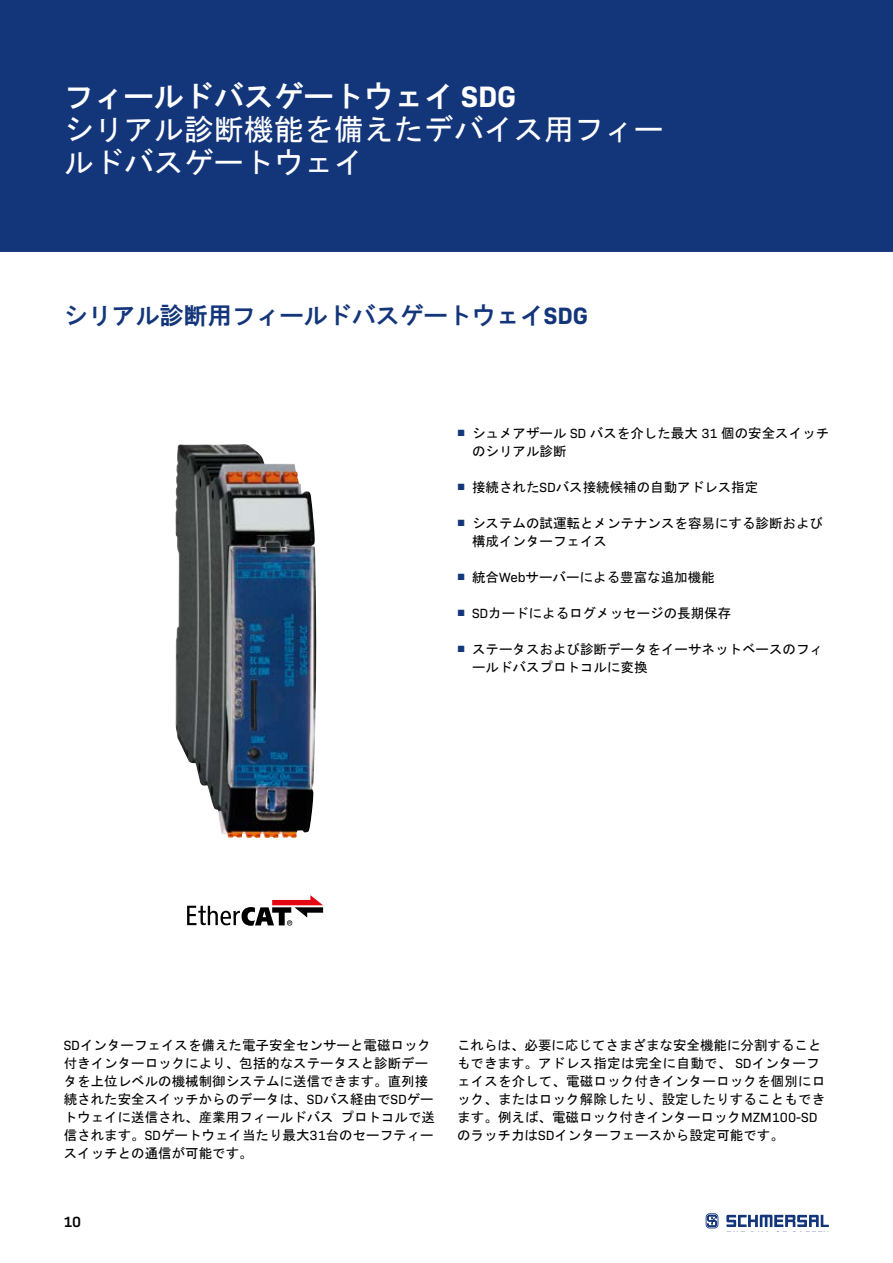
<style>
.page{position:relative;width:893px;height:1263px;background:#fff}
.page>*{position:absolute;margin:0;border:0;box-sizing:border-box;transform-origin:0 0}
.t1{font:30px/33px "MS Gothic";color:#fff}
.t2{font:30px "HG Gothic E";color:#fff}
.t3{font:24px "HG Gothic E";color:#13357a}
.t4{font:600 15px "Bio Sans";color:#000}
.t5{font:13.5px/18px "MS Gothic";color:#000}
.s1{font-family:"Bio Sans";font-weight:700}
.s2{font-family:"Arial";color:#13357a}
.s3{font-family:"Bio Sans"}
</style>
<div class="page">
<div style="left:0;top:0;width:893px;height:252px;background:#13357a"></div>
<svg style="left:727px;top:1215px;width:102px;height:12px"></svg>
<svg style="left:706px;top:1213px;width:12px;height:15px"></svg>
<img style="left:175px;top:444px;width:103px;height:394px">
<svg style="left:187px;top:895px;width:136px;height:31px"></svg>
<h1 class="t2" style="left:64px;top:82px;width:454px">フィールドバスゲートウェイ <span class="s1">SDG</span></h1>
<h1 class="t1" style="left:64px;top:113px;width:602px">シリアル診断機能を備えたデバイス用フィールドバスゲートウェイ</h1>
<h2 class="t3" style="left:64px;top:303px;width:526px">シリアル診断用フィールドバスゲートウェイ<span class="s1">SDG</span></h2>
<p class="t5" style="left:472px;top:424px;width:359px;text-indent:-15px"><span class="s2">■</span> シュメアザール <span class="s3">SD</span> バスを介した最大 <span class="s3">31</span> 個の安全スイッチのシリアル診断</p>
<p class="t5" style="left:457px;top:478px;width:303px"><span class="s2">■</span> 接続された<span class="s3">SD</span>バス接続候補の自動アドレス指定</p>
<p class="t5" style="left:472px;top:514px;width:352px;text-indent:-15px"><span class="s2">■</span> システムの試運転とメンテナンスを容易にする診断および構成インターフェイス</p>
<p class="t5" style="left:457px;top:568px;width:259px"><span class="s2">■</span> 統合<span class="s3">Web</span>サーバーによる豊富な追加機能</p>
<p class="t5" style="left:457px;top:604px;width:276px"><span class="s2">■</span> <span class="s3">SD</span>カードによるログメッセージの長期保存</p>
<p class="t5" style="left:472px;top:640px;width:352px;text-indent:-15px"><span class="s2">■</span> ステータスおよび診断データをイーサネットベースのフィールドバスプロトコルに変換</p>
<p class="t5" style="left:64px;top:1036px;width:373px"><span class="s3">SD</span>インターフェイスを備えた電子安全センサーと電磁ロック付きインターロックにより、包括的なステータスと診断データを上位レベルの機械制御システムに送信できます。直列接続された安全スイッチからのデータは、<span class="s3">SD</span>バス経由で<span class="s3">SD</span>ゲートウェイに送信され、産業用フィールドバス プロトコルで送信されます。<span class="s3">SD</span>ゲートウェイ当たり最大<span class="s3">31</span>台のセーフティースイッチとの通信が可能です。</p>
<p class="t5" style="left:457px;top:1036px;width:370px">これらは、必要に応じてさまざまな安全機能に分割することもできます。アドレス指定は完全に自動で、 <span class="s3">SD</span>インターフェイスを介して、電磁ロック付きインターロックを個別にロック、またはロック解除したり、設定したりすることもできます。例えば、電磁ロック付きインターロック<span class="s3">MZM100-SD</span>のラッチ力は<span class="s3">SD</span>インターフェースから設定可能です。</p>
<p class="t4" style="left:63px;top:1210px;width:19px">10</p>
</div>
